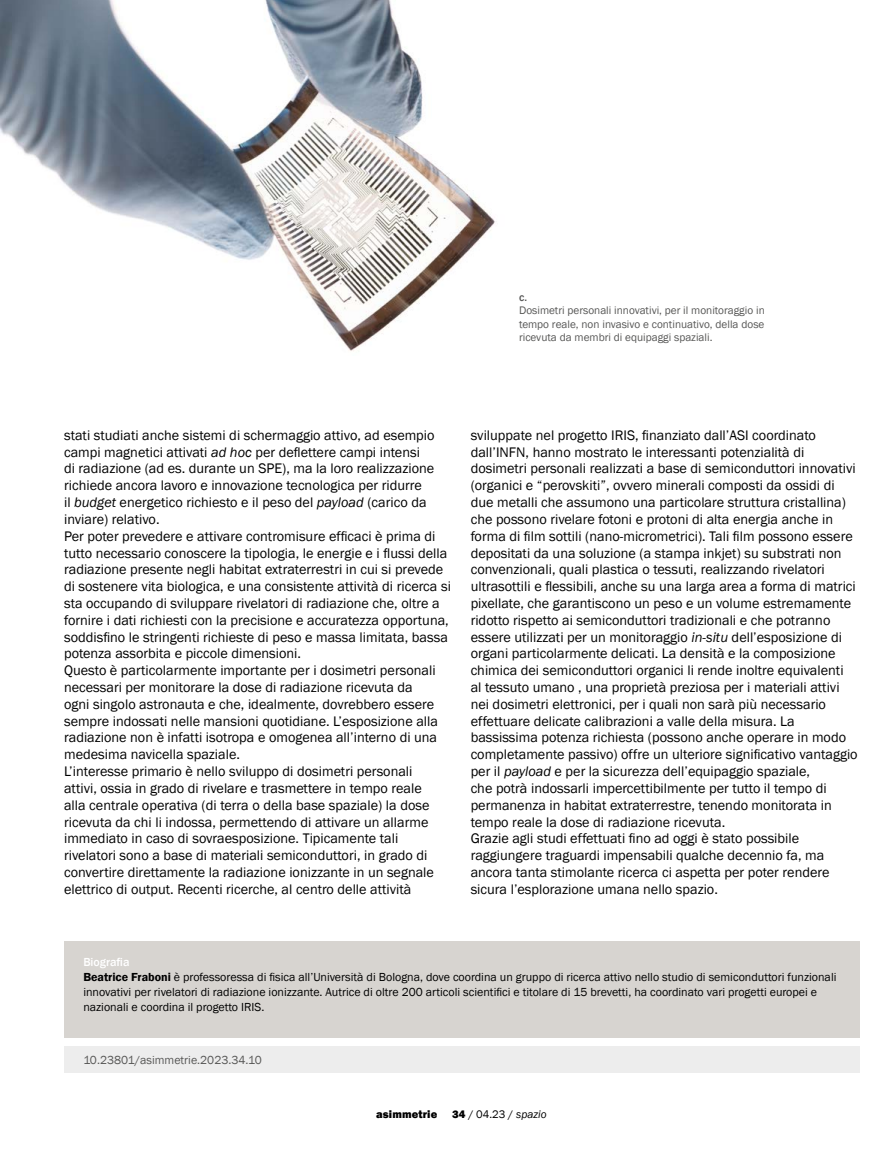
<style>
.page{position:relative;width:893px;height:1149px;background:#fff}
.page>*{position:absolute;margin:0;border:0;box-sizing:border-box;transform-origin:0 0}
.t1{font:14.25px/16.8px "Franklin Gothic";color:#000}
.t2{font:12px/15px "Franklin Gothic";color:#000}
.t3{font:12px "Franklin Gothic";color:#575756}
.t4{font:11.25px/13.5px "Franklin Gothic";color:#575756;text-align:justify}
.t5{font:11.25px "Franklin Gothic";color:#000}
.t6{font:800 11.25px "Franklin Gothic";letter-spacing:.01em;color:#000}
.t7{font:500 11.25px "Franklin Gothic";color:#575756}
.s1{font-style:italic}
.s2{font-weight:500;color:#fff}
.s3{font-weight:600}
.s4{font-weight:800}
</style>
<div class="page">
<img style="left:0;top:0;width:495px;height:351px">
<div style="left:64px;top:940px;width:796px;height:97px;background:#d7d4d0"></div>
<div style="left:64px;top:1046px;width:796px;height:26px;background:#ededed"></div>
<p class="t7" style="left:519px;top:290px;width:9px">c.</p>
<p class="t4" style="left:519px;top:304px;width:247px">Dosimetri personali innovativi, per il monitoraggio in tempo reale, non invasivo e continuativo, della dose ricevuta da membri di equipaggi spaziali.</p>
<p class="t1" style="left:64px;top:427px;width:388px">stati studiati anche sistemi di schermaggio attivo, ad esempio campi magnetici attivati <span class="s1">ad hoc</span> per deflettere campi intensi<br>di radiazione (ad es. durante un SPE), ma la loro realizzazione richiede ancora lavoro e innovazione tecnologica per ridurre<br>il <span class="s1">budget</span> energetico richiesto e il peso del <span class="s1">payload</span> (carico da inviare) relativo.<br>Per poter prevedere e attivare contromisure efficaci è prima di tutto necessario conoscere la tipologia, le energie e i flussi della radiazione presente negli habitat extraterrestri in cui si prevede di sostenere vita biologica, e una consistente attività di ricerca si sta occupando di sviluppare rivelatori di radiazione che, oltre a fornire i dati richiesti con la precisione e accuratezza opportuna, soddisfino le stringenti richieste di peso e massa limitata, bassa potenza assorbita e piccole dimensioni.<br>Questo è particolarmente importante per i dosimetri personali necessari per monitorare la dose di radiazione ricevuta da<br>ogni singolo astronauta e che, idealmente, dovrebbero essere sempre indossati nelle mansioni quotidiane. L’esposizione alla radiazione non è infatti isotropa e omogenea all’interno di una medesima navicella spaziale.<br>L’interesse primario è nello sviluppo di dosimetri personali<br>attivi, ossia in grado di rivelare e trasmettere in tempo reale<br>alla centrale operativa (di terra o della base spaziale) la dose ricevuta da chi li indossa, permettendo di attivare un allarme immediato in caso di sovraesposizione. Tipicamente tali rivelatori sono a base di materiali semiconduttori, in grado di convertire direttamente la radiazione ionizzante in un segnale elettrico di output. Recenti ricerche, al centro delle attività</p>
<p class="t1" style="left:471px;top:427px;width:389px">sviluppate nel progetto IRIS, finanziato dall’ASI coordinato dall’INFN, hanno mostrato le interessanti potenzialità di dosimetri personali realizzati a base di semiconduttori innovativi (organici e “perovskiti”, ovvero minerali composti da ossidi di due metalli che assumono una particolare struttura cristallina) che possono rivelare fotoni e protoni di alta energia anche in forma di film sottili (nano-micrometrici). Tali film possono essere depositati da una soluzione (a stampa inkjet) su substrati non convenzionali, quali plastica o tessuti, realizzando rivelatori ultrasottili e flessibili, anche su una larga area a forma di matrici pixellate, che garantiscono un peso e un volume estremamente ridotto rispetto ai semiconduttori tradizionali e che potranno essere utilizzati per un monitoraggio <span class="s1">in-situ</span> dell’esposizione di organi particolarmente delicati. La densità e la composizione chimica dei semiconduttori organici li rende inoltre equivalenti al tessuto umano , una proprietà preziosa per i materiali attivi nei dosimetri elettronici, per i quali non sarà più necessario effettuare delicate calibrazioni a valle della misura. La bassissima potenza richiesta (possono anche operare in modo completamente passivo) offre un ulteriore significativo vantaggio per il <span class="s1">payload</span> e per la sicurezza dell’equipaggio spaziale,<br>che potrà indossarli impercettibilmente per tutto il tempo di permanenza in habitat extraterrestre, tenendo monitorata in tempo reale la dose di radiazione ricevuta.<br>Grazie agli studi effettuati fino ad oggi è stato possibile raggiungere traguardi impensabili qualche decennio fa, ma ancora tanta stimolante ricerca ci aspetta per poter rendere sicura l’esplorazione umana nello spazio.</p>
<p class="t2" style="left:83px;top:953px;width:755px"><span class="s2">Biografia<br></span><span class="s3">Beatrice Fraboni</span> è professoressa di fisica all’Università di Bologna, dove coordina un gruppo di ricerca attivo nello studio di semiconduttori funzionali innovativi per rivelatori di radiazione ionizzante. Autrice di oltre 200 articoli scientifici e titolare di 15 brevetti, ha coordinato vari progetti europei e nazionali e coordina il progetto IRIS.</p>
<p class="t3" style="left:83px;top:1052px;width:180px">10.23801/asimmetrie.2023.34.10</p>
<p class="t6" style="left:376px;top:1106px;width:63px">asimmetrie</p>
<p class="t5" style="left:452px;top:1106px;width:96px"><span class="s4">34</span> / 04.23 / <span class="s1">spazio</span></p>
</div>
